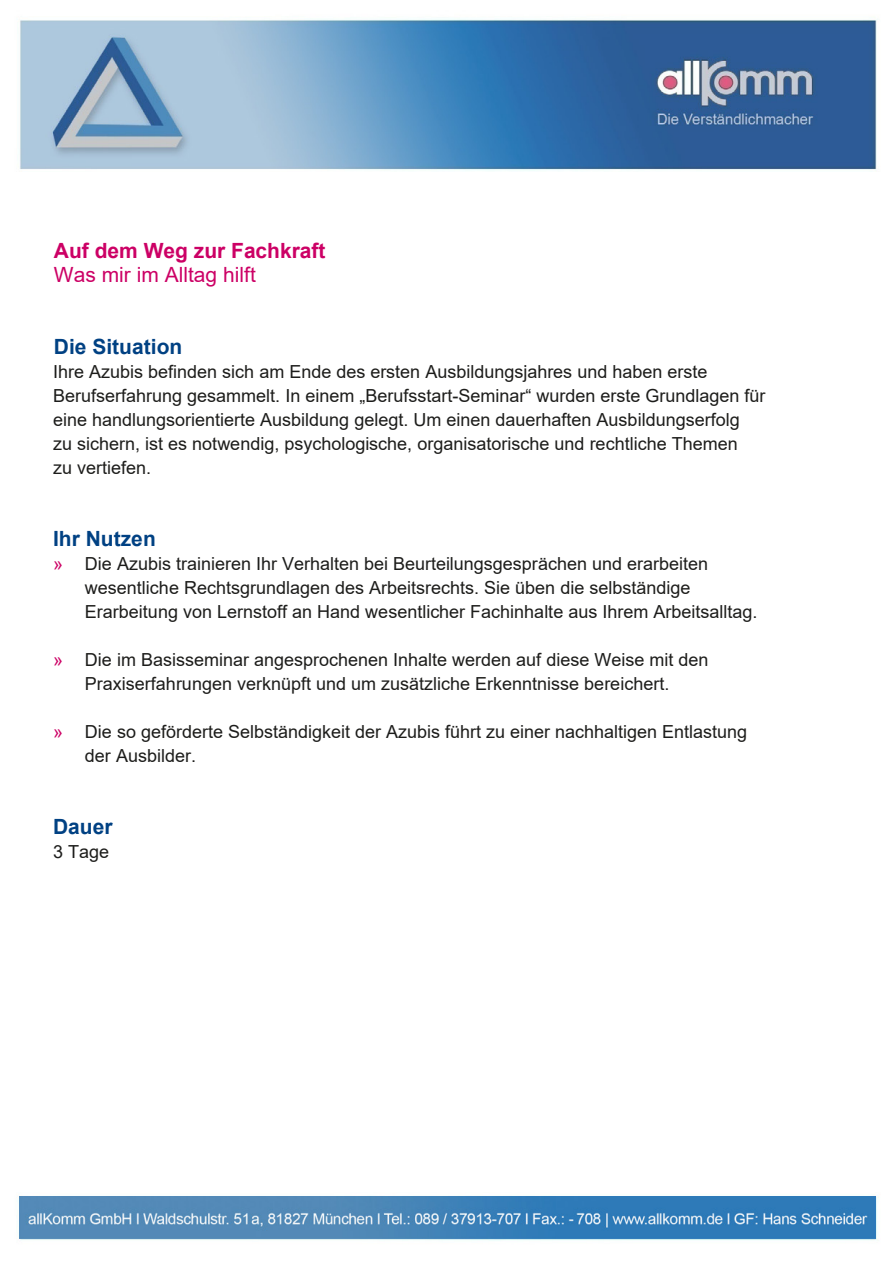
<style>
.page{position:relative;width:893px;height:1263px;background:#fff}
.page>*{position:absolute;margin:0;border:0;box-sizing:border-box;transform-origin:0 0}
.t1{font:700 21px "Arial";color:#004183}
.t2{font:700 21px "Arial";color:#cc0065}
.t3{font:21px "Arial";color:#cc0065}
.t4{font:18px/24px "Arial";color:#1d1d1b}
.s1{color:#cc0065}
</style>
<div class="page">
<img style="left:17px;top:19px;width:862px;height:1222px">
<img style="left:20px;top:1197px;width:855px;height:42px">
<p class="t2" style="left:54px;top:236px;width:273px">Auf dem Weg zur Fachkraft</p>
<p class="t3" style="left:54px;top:260px;width:203px">Was mir im Alltag hilft</p>
<p class="t1" style="left:54px;top:331px;width:130px">Die Situation</p>
<p class="t4" style="left:53px;top:359px;width:714px">Ihre Azubis befinden sich am Ende des ersten Ausbildungsjahres und haben erste Berufserfahrung gesammelt. In einem „Berufsstart-Seminar“ wurden erste Grundlagen für eine handlungsorientierte Ausbildung gelegt. Um einen dauerhaften Ausbildungserfolg<br>zu sichern, ist es notwendig, psychologische, organisatorische und rechtliche Themen<br>zu vertiefen.</p>
<p class="t1" style="left:53px;top:523px;width:104px">Ihr Nutzen</p>
<p class="t4" style="left:85px;top:551px;width:674px;text-indent:-32px"><span class="s1">»</span> Die Azubis trainieren Ihr Verhalten bei Beurteilungsgesprächen und erarbeiten wesentliche Rechtsgrundlagen des Arbeitsrechts. Sie üben die selbständige<br>Erarbeitung von Lernstoff an Hand wesentlicher Fachinhalte aus Ihrem Arbeitsalltag.</p>
<p class="t4" style="left:53px;top:647px;width:657px;text-align:center"><span class="s1">»</span> Die im Basisseminar angesprochenen Inhalte werden auf diese Weise mit den<br>Praxiserfahrungen verknüpft und um zusätzliche Erkenntnisse bereichert.</p>
<p class="t4" style="left:85px;top:719px;width:664px;text-indent:-32px"><span class="s1">»</span> Die so geförderte Selbständigkeit der Azubis führt zu einer nachhaltigen Entlastung der Ausbilder.</p>
<p class="t1" style="left:53px;top:811px;width:61px">Dauer</p>
<p class="t4" style="left:53px;top:839px;width:57px">3 Tage</p>
</div>
